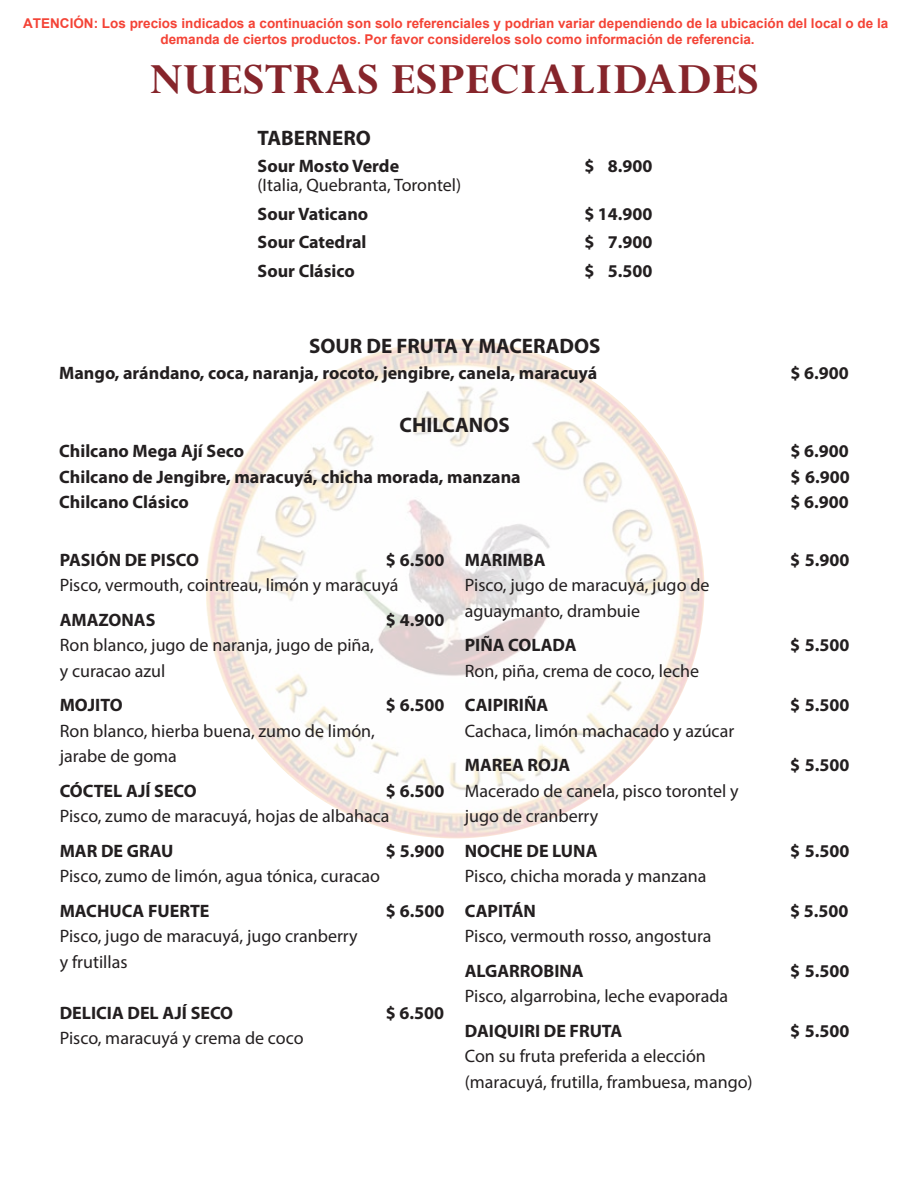
<style>
.page{position:relative;width:910px;height:1178px;background:#fff}
.page>*{position:absolute;margin:0;border:0;box-sizing:border-box;transform-origin:0 0}
.t1{font:700 48px "Perpetua";letter-spacing:.01em;color:#86252b}
.t2{font:700 21px "Myriad Pro";color:#231f20}
.t3{font:18px/25.5px "Myriad Pro";color:#231f20}
.t4{font:700 18px "Myriad Pro";color:#231f20}
</style>
<div class="page">
<img style="left:206px;top:339px;width:498px;height:499px;border-radius:245px">
<h1 class="t1" style="left:150px;top:49px;width:610px">NUESTRAS ESPECIALIDADES</h1>
<p class="t2" style="left:257px;top:124px;width:115px">TABERNERO</p>
<p class="t4" style="left:257px;top:154px;width:143px">Sour Mosto Verde</p>
<p class="t4" style="left:585px;top:154px;width:69px">$ 8.900</p>
<p class="t3" style="left:257px;top:172px;width:205px">(Italia, Quebranta, Torontel)</p>
<p class="t4" style="left:257px;top:202px;width:112px">Sour Vaticano</p>
<p class="t4" style="left:585px;top:202px;width:69px">$ 14.900</p>
<p class="t4" style="left:257px;top:230px;width:110px">Sour Catedral</p>
<p class="t4" style="left:585px;top:230px;width:69px">$ 7.900</p>
<p class="t4" style="left:257px;top:259px;width:99px">Sour Clásico</p>
<p class="t4" style="left:585px;top:259px;width:69px">$ 5.500</p>
<p class="t2" style="left:309px;top:333px;width:293px">SOUR DE FRUTA Y MACERADOS</p>
<p class="t4" style="left:59px;top:361px;width:540px">Mango, arándano, coca, naranja, rocoto, jengibre, canela, maracuyá</p>
<p class="t4" style="left:791px;top:361px;width:60px">$ 6.900</p>
<p class="t2" style="left:400px;top:411px;width:112px">CHILCANOS</p>
<p class="t4" style="left:59px;top:439px;width:186px">Chilcano Mega Ají Seco</p>
<p class="t4" style="left:791px;top:439px;width:60px">$ 6.900</p>
<p class="t4" style="left:59px;top:465px;width:463px">Chilcano de Jengibre, maracuyá, chicha morada, manzana</p>
<p class="t4" style="left:791px;top:465px;width:61px">$ 6.900</p>
<p class="t4" style="left:59px;top:490px;width:131px">Chilcano Clásico</p>
<p class="t4" style="left:791px;top:490px;width:60px">$ 6.900</p>
<p class="t4" style="left:60px;top:548px;width:141px">PASIÓN DE PISCO</p>
<p class="t4" style="left:386px;top:548px;width:60px">$ 6.500</p>
<p class="t3" style="left:60px;top:572px;width:340px">Pisco, vermouth, cointreau, limón y maracuyá</p>
<p class="t4" style="left:60px;top:608px;width:97px">AMAZONAS</p>
<p class="t4" style="left:386px;top:608px;width:60px">$ 4.900</p>
<p class="t3" style="left:60px;top:632px;width:316px">Ron blanco, jugo de naranja, jugo de piña, y curacao azul</p>
<p class="t4" style="left:60px;top:693px;width:64px">MOJITO</p>
<p class="t4" style="left:386px;top:693px;width:60px">$ 6.500</p>
<p class="t3" style="left:60px;top:718px;width:317px">Ron blanco, hierba buena, zumo de limón, jarabe de goma</p>
<p class="t4" style="left:60px;top:779px;width:139px">CÓCTEL AJÍ SECO</p>
<p class="t4" style="left:386px;top:779px;width:60px">$ 6.500</p>
<p class="t3" style="left:60px;top:803px;width:331px">Pisco, zumo de maracuyá, hojas de albahaca</p>
<p class="t4" style="left:60px;top:839px;width:115px">MAR DE GRAU</p>
<p class="t4" style="left:386px;top:839px;width:60px">$ 5.900</p>
<p class="t3" style="left:60px;top:863px;width:322px">Pisco, zumo de limón, agua tónica, curacao</p>
<p class="t4" style="left:60px;top:899px;width:151px">MACHUCA FUERTE</p>
<p class="t4" style="left:386px;top:899px;width:60px">$ 6.500</p>
<p class="t3" style="left:60px;top:923px;width:300px">Pisco, jugo de maracuyá, jugo cranberry y frutillas</p>
<p class="t4" style="left:60px;top:1001px;width:175px">DELICIA DEL AJÍ SECO</p>
<p class="t4" style="left:386px;top:1001px;width:60px">$ 6.500</p>
<p class="t3" style="left:60px;top:1025px;width:245px">Pisco, maracuyá y crema de coco</p>
<p class="t4" style="left:465px;top:548px;width:82px">MARIMBA</p>
<p class="t4" style="left:790px;top:548px;width:61px">$ 5.900</p>
<p class="t3" style="left:465px;top:572px;width:246px">Pisco, jugo de maracuyá, jugo de aguaymanto, drambuie</p>
<p class="t4" style="left:465px;top:633px;width:113px">PIÑA COLADA</p>
<p class="t4" style="left:790px;top:633px;width:61px">$ 5.500</p>
<p class="t3" style="left:465px;top:658px;width:236px">Ron, piña, crema de coco, leche</p>
<p class="t4" style="left:465px;top:693px;width:85px">CAIPIRIÑA</p>
<p class="t4" style="left:790px;top:693px;width:61px">$ 5.500</p>
<p class="t3" style="left:465px;top:718px;width:271px">Cachaca, limón machacado y azúcar</p>
<p class="t4" style="left:465px;top:753px;width:107px">MAREA ROJA</p>
<p class="t4" style="left:790px;top:753px;width:61px">$ 5.500</p>
<p class="t3" style="left:465px;top:778px;width:275px">Macerado de canela, pisco torontel y jugo de cranberry</p>
<p class="t4" style="left:465px;top:839px;width:134px">NOCHE DE LUNA</p>
<p class="t4" style="left:790px;top:839px;width:61px">$ 5.500</p>
<p class="t3" style="left:465px;top:863px;width:243px">Pisco, chicha morada y manzana</p>
<p class="t4" style="left:465px;top:899px;width:73px">CAPITÁN</p>
<p class="t4" style="left:790px;top:899px;width:60px">$ 5.500</p>
<p class="t3" style="left:465px;top:923px;width:248px">Pisco, vermouth rosso, angostura</p>
<p class="t4" style="left:465px;top:959px;width:120px">ALGARROBINA</p>
<p class="t4" style="left:790px;top:959px;width:61px">$ 5.500</p>
<p class="t3" style="left:465px;top:983px;width:265px">Pisco, algarrobina, leche evaporada</p>
<p class="t4" style="left:465px;top:1019px;width:159px">DAIQUIRI DE FRUTA</p>
<p class="t4" style="left:790px;top:1019px;width:61px">$ 5.500</p>
<p class="t3" style="left:465px;top:1043px;width:289px">Con su fruta preferida a elección (maracuyá, frutilla, frambuesa, mango)</p>
</div>
